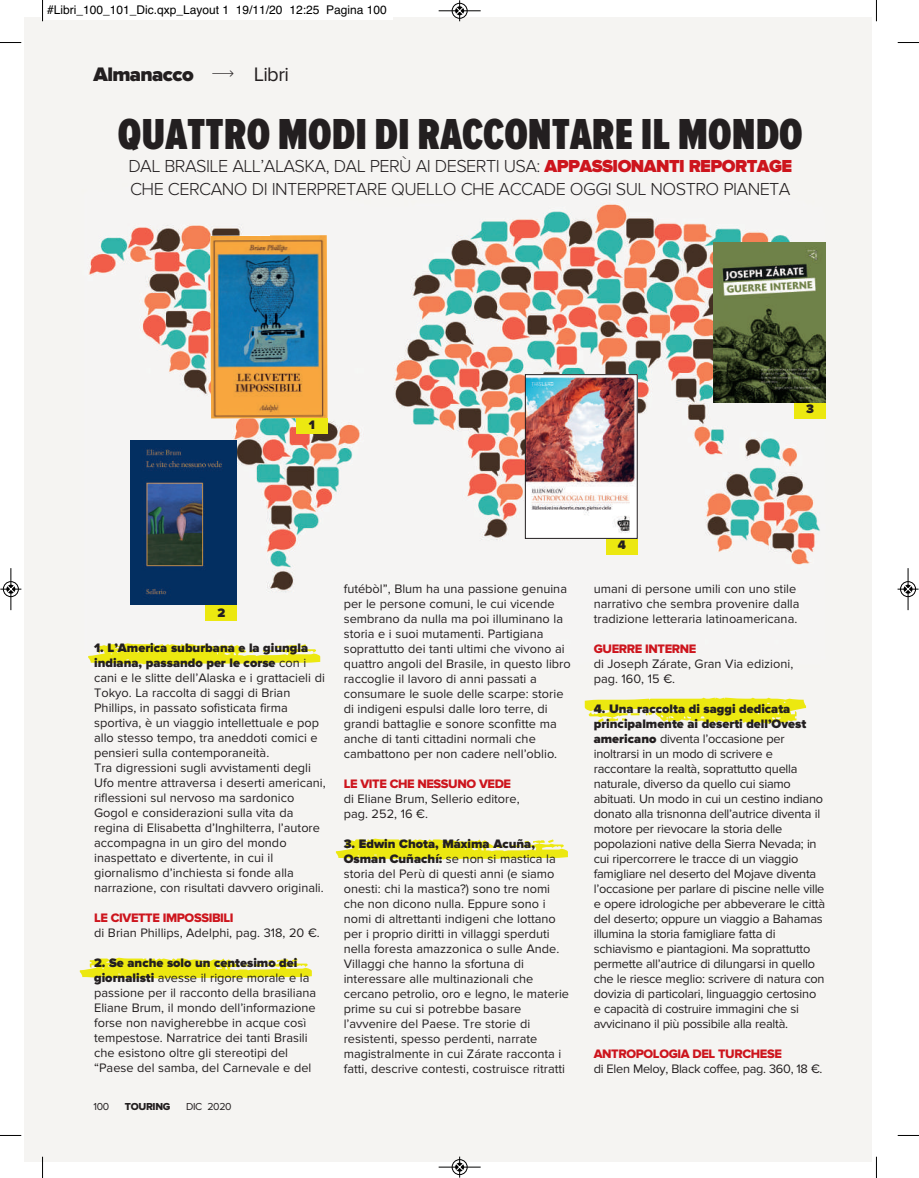
<style>
.page{position:relative;width:919px;height:1178px;background:#fff}
.page>*{position:absolute;margin:0;border:0;box-sizing:border-box;transform-origin:0 0}
.t1{font:900 45px "Proxima Nova Ex Cn";color:#231f20}
.t2{font:900 20.25px "Proxima Nova";letter-spacing:-.03em;color:#231f20}
.t3{font:20.25px "Proxima Nova";letter-spacing:-.03em;color:#231f20}
.t4{font:300 18px/23px "Proxima Nova";letter-spacing:-.03em;color:#231f20}
.t5{font:12.75px/15px "Proxima Nova";color:#231f20}
.t6{font:12.75px/15px "Proxima Nova";letter-spacing:-.02em;color:#231f20}
.t7{font:12.75px "Proxima Nova Extrabld";letter-spacing:-.03em;color:#cd151d}
.t8{font:12.75px "Proxima Nova";letter-spacing:-.025em;color:#231f20}
.t9{font:900 12.75px "Proxima Nova";color:#231f20}
.t10{font:12px "Helvetica";color:#000}
.t11{font:10.5px "Proxima Nova";letter-spacing:-.03em;color:#231f20}
.t12{font:10.5px "Proxima Nova Extrabld";letter-spacing:-.03em;color:#231f20}
.s1{font-weight:900;color:#cd151d}
.s2{font-weight:900}
</style>
<div class="page">
<img style="left:24px;top:17px;width:847px;height:1144px">
<svg style="left:88px;top:643px;width:232px;height:21px"></svg>
<img style="left:210px;top:235px;width:117px;height:183px">
<img style="left:527px;top:376px;width:108px;height:161px">
<div style="left:525px;top:374px;width:112px;height:165px;border:1px solid #231f20"></div>
<img style="left:713px;top:242px;width:112px;height:160px">
<div style="left:296px;top:418px;width:31px;height:16px;background:#ece810"></div>
<div style="left:206px;top:605px;width:31px;height:15px;background:#ece810"></div>
<div style="left:794px;top:403px;width:31px;height:16px;background:#ece810"></div>
<div style="left:606px;top:539px;width:31px;height:15px;background:#ece810"></div>
<img style="left:131px;top:441px;width:105px;height:164px">
<svg style="left:584px;top:698px;width:222px;height:26px"></svg>
<svg style="left:80px;top:958px;width:232px;height:21px"></svg>
<svg style="left:336px;top:838px;width:232px;height:22px"></svg>
<div style="left:41px;top:0;width:352px;height:20px;background:#fff"></div>
<svg style="left:42px;top:0;width:1px;height:21px"></svg>
<svg style="left:0;top:42px;width:21px;height:1px"></svg>
<svg style="left:875px;top:0;width:2px;height:21px"></svg>
<svg style="left:897px;top:42px;width:21px;height:1px"></svg>
<svg style="left:42px;top:1157px;width:1px;height:21px"></svg>
<svg style="left:0;top:1135px;width:21px;height:1px"></svg>
<svg style="left:875px;top:1157px;width:2px;height:21px"></svg>
<svg style="left:897px;top:1135px;width:21px;height:1px"></svg>
<div style="left:451px;top:3px;width:16px;height:16px;border:1px solid #fff;border-radius:50%"></div>
<hr style="left:438px;top:11px;width:42px;height:1px;background:#000">
<div style="left:452px;top:3px;width:15px;height:15px;border:1px solid #000;border-radius:50%"></div>
<svg style="left:456px;top:0;width:7px;height:21px"></svg>
<div style="left:451px;top:1159px;width:16px;height:16px;border:1px solid #fff;border-radius:50%"></div>
<hr style="left:438px;top:1167px;width:42px;height:1px;background:#000">
<div style="left:452px;top:1159px;width:15px;height:16px;border:1px solid #000;border-radius:50%"></div>
<svg style="left:456px;top:1156px;width:7px;height:21px"></svg>
<hr style="left:11px;top:568px;width:1px;height:42px;background:#000">
<div style="left:3px;top:581px;width:16px;height:16px;border:1px solid #000;border-radius:50%"></div>
<svg style="left:0;top:585px;width:21px;height:8px"></svg>
<hr style="left:907px;top:568px;width:1px;height:42px;background:#000">
<div style="left:900px;top:581px;width:15px;height:16px;border:1px solid #000;border-radius:50%"></div>
<svg style="left:897px;top:585px;width:21px;height:8px"></svg>
<svg style="left:212px;top:70px;width:21px;height:7px"></svg>
<p class="t10" style="left:47px;top:2px;width:341px">#Libri_100_101_Dic.qxp_Layout 1 19/11/20 12:25 Pagina 100</p>
<h2 class="t2" style="left:94px;top:67px;width:102px">Almanacco</h2>
<h2 class="t3" style="left:254px;top:67px;width:37px">Libri</h2>
<h1 class="t1" style="left:118px;top:119px;width:686px">QUATTRO MODI DI RACCONTARE IL MONDO</h1>
<h3 class="t4" style="left:128px;top:156px;width:665px">DAL BRASILE ALL’ALASKA, DAL PERÙ AI DESERTI USA: <span class="s1">APPASSIONANTI REPORTAGE<br></span>CHE CERCANO DI INTERPRETARE QUELLO CHE ACCADE OGGI SUL NOSTRO PIANETA</h3>
<p class="t9" style="left:309px;top:420px;width:8px">1</p>
<p class="t9" style="left:806px;top:405px;width:9px">3</p>
<p class="t9" style="left:217px;top:608px;width:9px">2</p>
<p class="t5" style="left:94px;top:641px;width:233px"><span class="s2">1. L’America suburbana e la giungla indiana, passando per le corse</span> con i cani e le slitte dell’Alaska e i grattacieli di Tokyo. La raccolta di saggi di Brian Phillips, in passato sofisticata firma sportiva, è un viaggio intellettuale e pop allo stesso tempo, tra aneddoti comici e pensieri sulla contemporaneità.<br>Tra digressioni sugli avvistamenti degli Ufo mentre attraversa i deserti americani, riflessioni sul nervoso ma sardonico Gogol e considerazioni sulla vita da regina di Elisabetta d’Inghilterra, l’autore accompagna in un giro del mondo inaspettato e divertente, in cui il giornalismo d’inchiesta si fonde alla narrazione, con risultati davvero originali.</p>
<p class="t7" style="left:94px;top:913px;width:141px">LE CIVETTE IMPOSSIBILI</p>
<p class="t5" style="left:94px;top:926px;width:227px">di Brian Phillips, Adelphi, pag. 318, 20 €.</p>
<p class="t5" style="left:94px;top:956px;width:223px"><span class="s2">2. Se anche solo un centesimo dei giornalisti</span> avesse il rigore morale e la passione per il racconto della brasiliana Eliane Brum, il mondo dell’informazione forse non navigherebbe in acque così tempestose. Narratrice dei tanti Brasili che esistono oltre gli stereotipi del “Paese del samba, del Carnevale e del</p>
<p class="t11" style="left:93px;top:1103px;width:17px">100</p>
<p class="t12" style="left:125px;top:1103px;width:47px">TOURING</p>
<p class="t11" style="left:186px;top:1103px;width:47px">DIC 2020</p>
<p class="t5" style="left:344px;top:583px;width:228px">futébòl”, Blum ha una passione genuina per le persone comuni, le cui vicende sembrano da nulla ma poi illuminano la storia e i suoi mutamenti. Partigiana soprattutto dei tanti ultimi che vivono ai quattro angoli del Brasile, in questo libro raccoglie il lavoro di anni passati a consumare le suole delle scarpe: storie di indigeni espulsi dalle loro terre, di grandi battaglie e sonore sconfitte ma anche di tanti cittadini normali che cambattono per non cadere nell’oblio.</p>
<p class="t7" style="left:344px;top:780px;width:169px">LE VITE CHE NESSUNO VEDE</p>
<p class="t5" style="left:344px;top:793px;width:177px">di Eliane Brum, Sellerio editore, pag. 252, 16 €.</p>
<p class="t5" style="left:344px;top:838px;width:227px"><span class="s2">3. Edwin Chota, Máxima Acuña, Osman Cuñachí:</span> se non si mastica la storia del Perù di questi anni (e siamo onesti: chi la mastica?) sono tre nomi che non dicono nulla. Eppure sono i nomi di altrettanti indigeni che lottano per i proprio diritti in villaggi sperduti nella foresta amazzonica o sulle Ande.<br>Villaggi che hanno la sfortuna di interessare alle multinazionali che cercano petrolio, oro e legno, le materie prime su cui si potrebbe basare l’avvenire del Paese. Tre storie di resistenti, spesso perdenti, narrate magistralmente in cui Zárate racconta i fatti, descrive contesti, costruisce ritratti</p>
<p class="t9" style="left:617px;top:540px;width:10px">4</p>
<p class="t5" style="left:593px;top:583px;width:207px">umani di persone umili con uno stile narrativo che sembra provenire dalla tradizione letteraria latinoamericana.</p>
<p class="t7" style="left:593px;top:645px;width:104px">GUERRE INTERNE</p>
<p class="t5" style="left:593px;top:658px;width:201px">di Joseph Zárate, Gran Via edizioni, pag. 160, 15 €.</p>
<p class="t6" style="left:593px;top:703px;width:233px"><span class="s2">4. Una raccolta di saggi dedicata principalmente ai deserti dell’Ovest americano</span> diventa l’occasione per inoltrarsi in un modo di scrivere e raccontare la realtà, soprattutto quella naturale, diverso da quello cui siamo abituati. Un modo in cui un cestino indiano donato alla trisnonna dell’autrice diventa il motore per rievocare la storia delle popolazioni native della Sierra Nevada; in cui ripercorrere le tracce di un viaggio famigliare nel deserto del Mojave diventa l’occasione per parlare di piscine nelle ville e opere idrologiche per abbeverare le città del deserto; oppure un viaggio a Bahamas illumina la storia famigliare fatta di schiavismo e piantagioni. Ma soprattutto permette all’autrice di dilungarsi in quello che le riesce meglio: scrivere di natura con dovizia di particolari, linguaggio certosino e capacità di costruire immagini che si avvicinano il più possibile alla realtà.</p>
<p class="t7" style="left:593px;top:1050px;width:190px">ANTROPOLOGIA DEL TURCHESE</p>
<p class="t8" style="left:593px;top:1065px;width:230px">di Elen Meloy, Black coffee, pag. 360, 18 €.</p>
</div>
